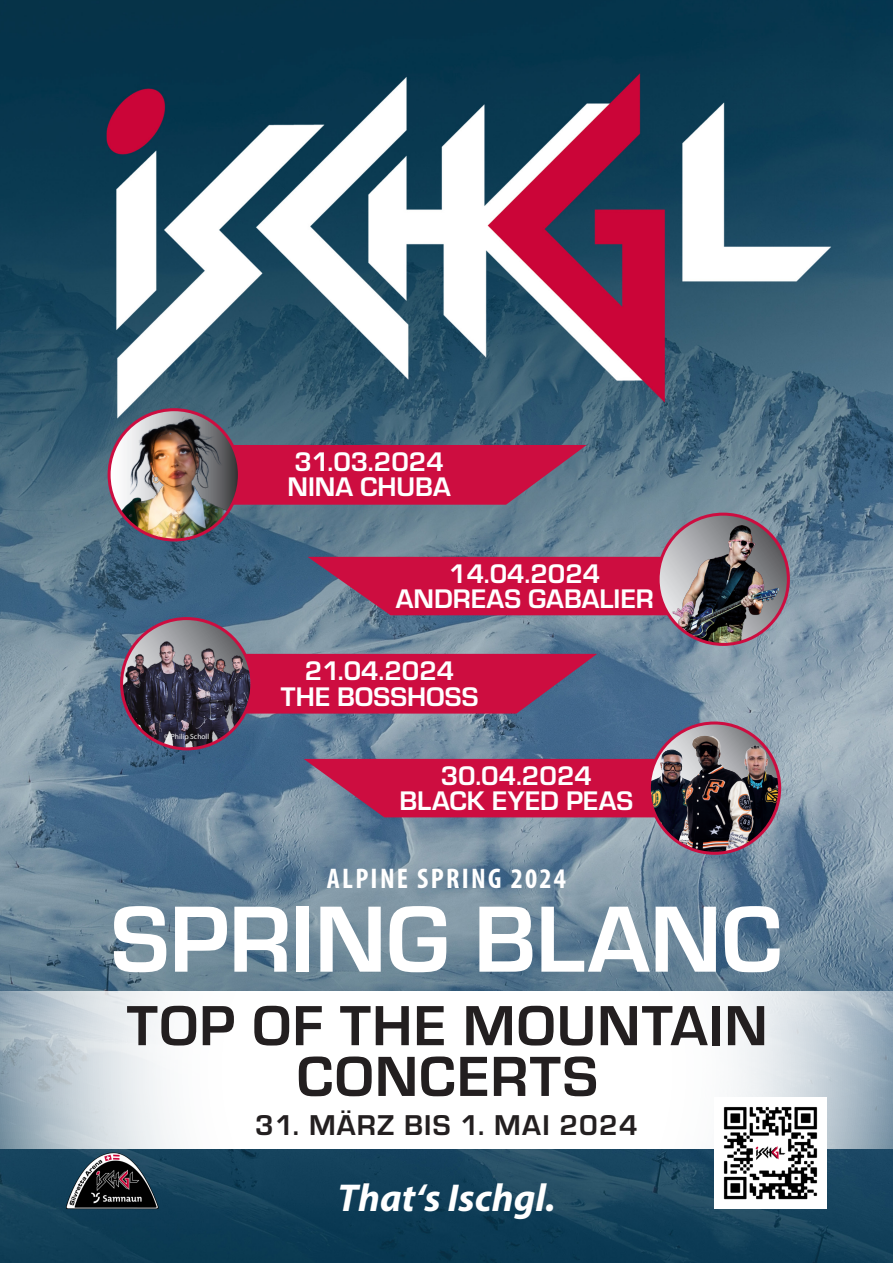
<style>
.page{position:relative;width:893px;height:1263px;background:#fff}
.page>*{position:absolute;margin:0;border:0;box-sizing:border-box;transform-origin:0 0}
.t1{font:700 97.5px "Eurostile";color:#fff}
.t2{font:700 58.65px/50.7px "Eurostile";letter-spacing:.02em;color:#231f20;text-align:center}
.t3{font:italic 700 39px "Myriad Pro";color:#fff}
.t4{font:700 29.7px "Eurostile";letter-spacing:.04em;color:#231f20}
.t5{font:700 condensed 28.5px "Myriad Pro";letter-spacing:.08em;color:#fff}
.t6{font:700 27.9px/25.2px "Eurostile";color:#fff;text-align:center}
.t7{font:7.5px "Myriad Pro";color:#fff}
</style>
<div class="page">
<img style="left:0;top:0;width:893px;height:1263px">
<svg style="left:0;top:992px;width:893px;height:157px"></svg>
<img style="left:715px;top:1097px;width:112px;height:112px">
<svg style="left:239px;top:445px;width:348px;height:60px;background:#bf1a49"></svg>
<img style="left:109px;top:415px;width:130px;height:125px">
<div style="left:108px;top:408px;width:133px;height:133px;border:3px solid #cd0d40;border-radius:50%"></div>
<svg style="left:658px;top:514px;width:130px;height:130px"></svg>
<img style="left:669px;top:525px;width:110px;height:118px">
<div style="left:657px;top:513px;width:133px;height:133px;border:3px solid #cd0d40;border-radius:50%"></div>
<svg style="left:304px;top:759px;width:345px;height:58px;background:#c21b4b"></svg>
<svg style="left:649px;top:723px;width:131px;height:130px"></svg>
<img style="left:649px;top:736px;width:131px;height:117px">
<div style="left:648px;top:721px;width:133px;height:134px;border:3px solid #cd0d40;border-radius:50%"></div>
<svg style="left:239px;top:557px;width:437px;height:156px;background:#9c4268"></svg>
<img style="left:122px;top:618px;width:130px;height:131px;border-radius:65px">
<div style="left:120px;top:617px;width:133px;height:133px;border:3px solid #cd0d40;border-radius:50%"></div>
<img style="left:66px;top:1152px;width:93px;height:57px">
<p class="t6" style="left:288px;top:449px;width:165px;text-align:left">31.03.2024<br>NINA CHUBA</p>
<p class="t6" style="left:396px;top:561px;width:259px">14.04.2024<br>ANDREAS GABALIER</p>
<p class="t7" style="left:164px;top:732px;width:46px">© Philip Scholl</p>
<p class="t6" style="left:281px;top:659px;width:199px">21.04.2024<br>THE BOSSHOSS</p>
<p class="t6" style="left:399px;top:763px;width:235px">30.04.2024<br>BLACK EYED PEAS</p>
<p class="t5" style="left:327px;top:861px;width:241px">ALPINE SPRING 2024</p>
<h1 class="t1" style="left:111px;top:885px;width:673px">SPRING BLANC</h1>
<h2 class="t2" style="left:127px;top:1001px;width:642px">TOP OF THE MOUNTAIN<br>CONCERTS</h2>
<p class="t4" style="left:255px;top:1108px;width:384px">31. MÄRZ BIS 1. MAI 2024</p>
<h3 class="t3" style="left:337px;top:1172px;width:220px">That‘s Ischgl.</h3>
</div>
